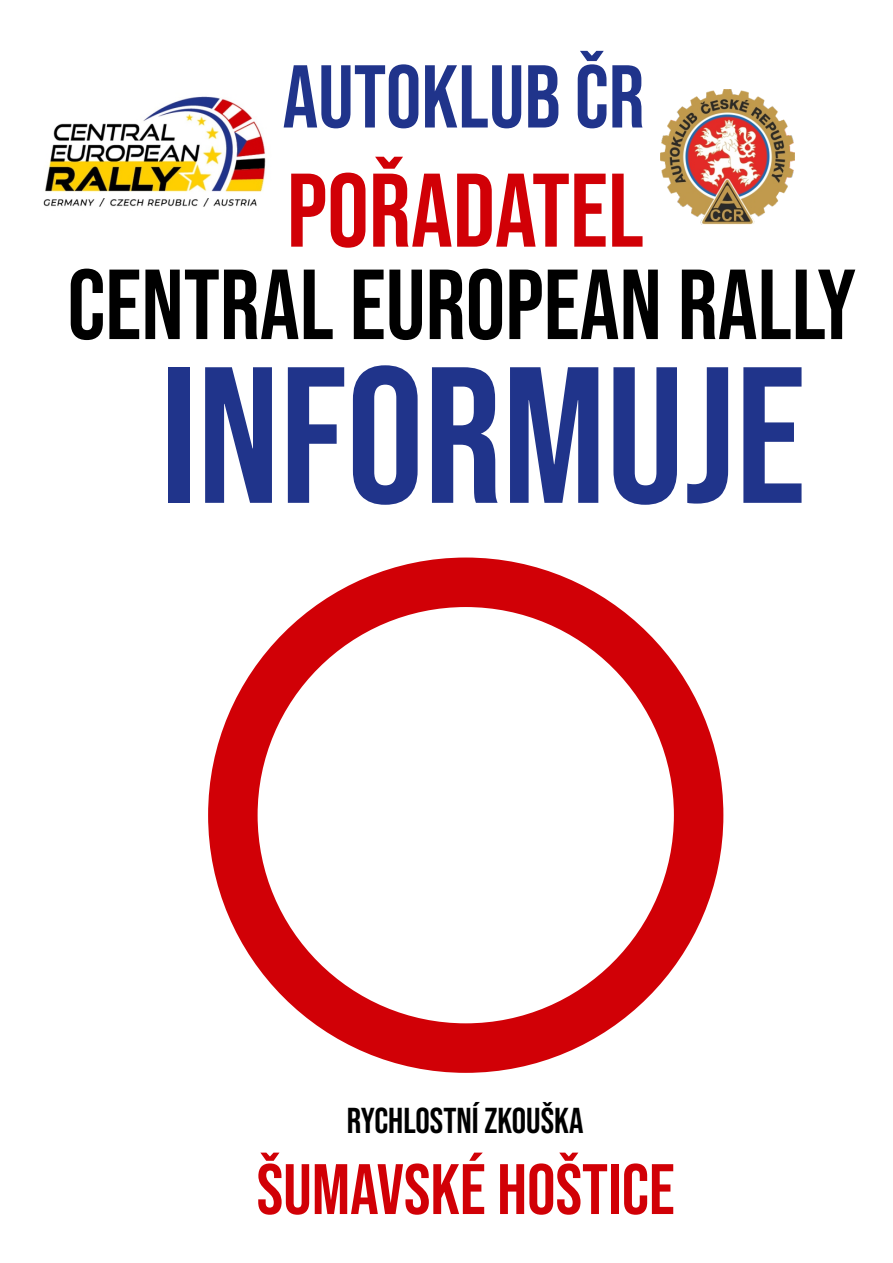
<style>
.page{position:relative;width:893px;height:1263px;background:#fff}
.page>*{position:absolute;margin:0;border:0;box-sizing:border-box;transform-origin:0 0}
.t1{font:193.65px "Bebas Neue";color:#20348b}
.t2{font:104.4px "Bebas Neue";color:#d10006}
.t3{font:99.3px "Bebas Neue";color:#000}
.t4{font:88.95px "Bebas Neue";color:#20348b}
.t5{font:71.25px "Bebas Neue";color:#d10006}
.t6{font:36px "Bebas Neue";color:#000}
</style>
<div class="page">
<svg style="left:208px;top:557px;width:515px;height:516px"></svg>
<img style="left:43px;top:96px;width:223px;height:111px">
<img style="left:660px;top:89px;width:134px;height:135px">
<p class="t4" style="left:283px;top:47px;width:363px">AUTOKLUB ČR</p>
<p class="t2" style="left:287px;top:153px;width:358px">POŘADATEL</p>
<p class="t3" style="left:67px;top:250px;width:790px">CENTRAL EUROPEAN RALLY</p>
<h1 class="t1" style="left:160px;top:328px;width:647px">INFORMUJE</h1>
<p class="t6" style="left:347px;top:1100px;width:238px">RYCHLOSTNÍ ZKOUŠKA</p>
<p class="t5" style="left:257px;top:1150px;width:420px">ŠUMAVSKÉ HOŠTICE</p>
</div>
